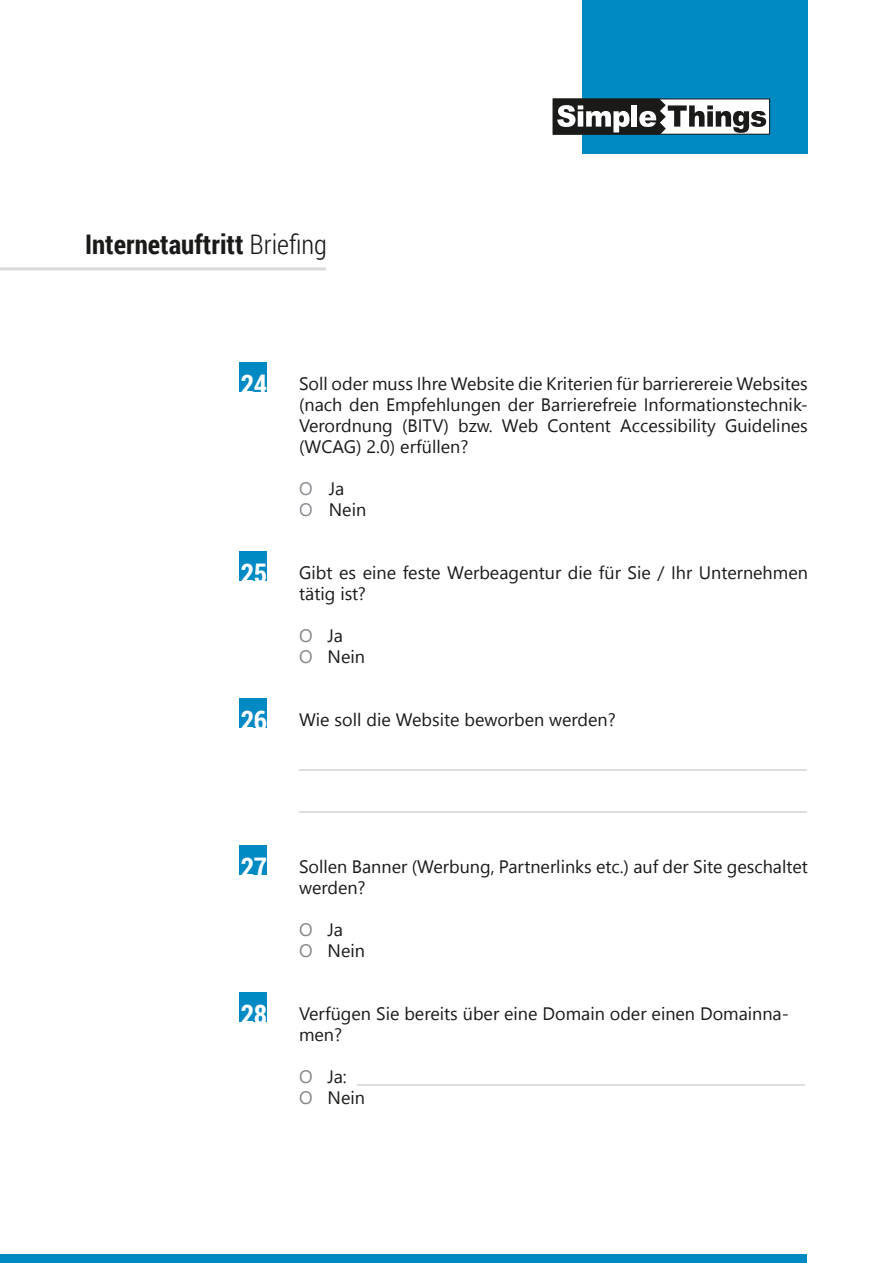
<style>
.page{position:relative;width:893px;height:1263px;background:#fff}
.page>*{position:absolute;margin:0;border:0;box-sizing:border-box;transform-origin:0 0}
.t1{font:700 27px "Roboto Condensed";color:#1a1a18}
.t2{font:700 27px "Roboto Condensed";letter-spacing:-.01em;color:#fff}
.t3{font:18px/21px "Segoe UI";color:#1a1a18}
.t4{font:18px/21px "Segoe UI";color:#c5c6c6}
.s1{font-weight:300}
.s2{color:#8b8a91}
.s3{color:#878786}
.s4{color:#1a1a18}
</style>
<div class="page">
<div style="left:0;top:1254px;width:807px;height:9px;background:#008ac4"></div>
<div style="left:583px;top:1px;width:225px;height:153px;background:#008ac4"></div>
<svg style="left:553px;top:99px;width:213px;height:36px;background:#858585"></svg>
<hr style="left:0;top:267px;width:326px;height:3px;background:#dadada">
<div style="left:240px;top:362px;width:27px;height:30px;background:#008ac4"></div>
<div style="left:240px;top:551px;width:27px;height:30px;background:#008ac4"></div>
<div style="left:240px;top:698px;width:27px;height:30px;background:#008ac4"></div>
<div style="left:240px;top:845px;width:27px;height:30px;background:#008ac4"></div>
<div style="left:240px;top:992px;width:27px;height:30px;background:#008ac4"></div>
<h1 class="t1" style="left:85px;top:225px;width:243px">Internetauftritt <span class="s1">Briefing</span></h1>
<h1 class="t2" style="left:241px;top:365px;width:28px">24</h1>
<p class="t3" style="left:299px;top:373px;width:510px;text-align:justify">Soll oder muss Ihre Website die Kriterien für barrierereie Websites (nach den Empfehlungen der Barrierefreie Informationstechnik-Verordnung (BITV) bzw. Web Content Accessibility Guidelines (WCAG) 2.0) erfüllen?</p>
<p class="t3" style="left:299px;top:478px;width:69px"><span class="s2">O</span> Ja<br><span class="s2">O</span> Nein</p>
<h1 class="t2" style="left:241px;top:554px;width:28px">25</h1>
<p class="t3" style="left:299px;top:562px;width:510px">Gibt es eine feste Werbeagentur die für Sie / Ihr Unternehmen tätig ist?</p>
<p class="t3" style="left:299px;top:625px;width:67px"><span class="s3">O</span> Ja<br><span class="s3">O</span> Nein</p>
<h1 class="t2" style="left:241px;top:701px;width:28px">26</h1>
<p class="t3" style="left:299px;top:709px;width:318px">Wie soll die Website beworben werden?</p>
<p class="t4" style="left:299px;top:751px;width:509px">____________________________________________________________________</p>
<p class="t4" style="left:299px;top:793px;width:509px">____________________________________________________________________</p>
<h1 class="t2" style="left:241px;top:848px;width:28px">27</h1>
<p class="t3" style="left:299px;top:856px;width:510px">Sollen Banner (Werbung, Partnerlinks etc.) auf der Site geschaltet werden?</p>
<p class="t3" style="left:299px;top:919px;width:67px"><span class="s3">O</span> Ja<br><span class="s3">O</span> Nein</p>
<h1 class="t2" style="left:241px;top:995px;width:28px">28</h1>
<p class="t3" style="left:299px;top:1003px;width:491px">Verfügen Sie bereits über eine Domain oder einen Domainna&shy;men?</p>
<p class="t4" style="left:299px;top:1066px;width:507px"><span class="s3">O</span> <span class="s4">Ja:</span> ____________________________________________________________<br><span class="s3">O</span> <span class="s4">Nein</span></p>
</div>
